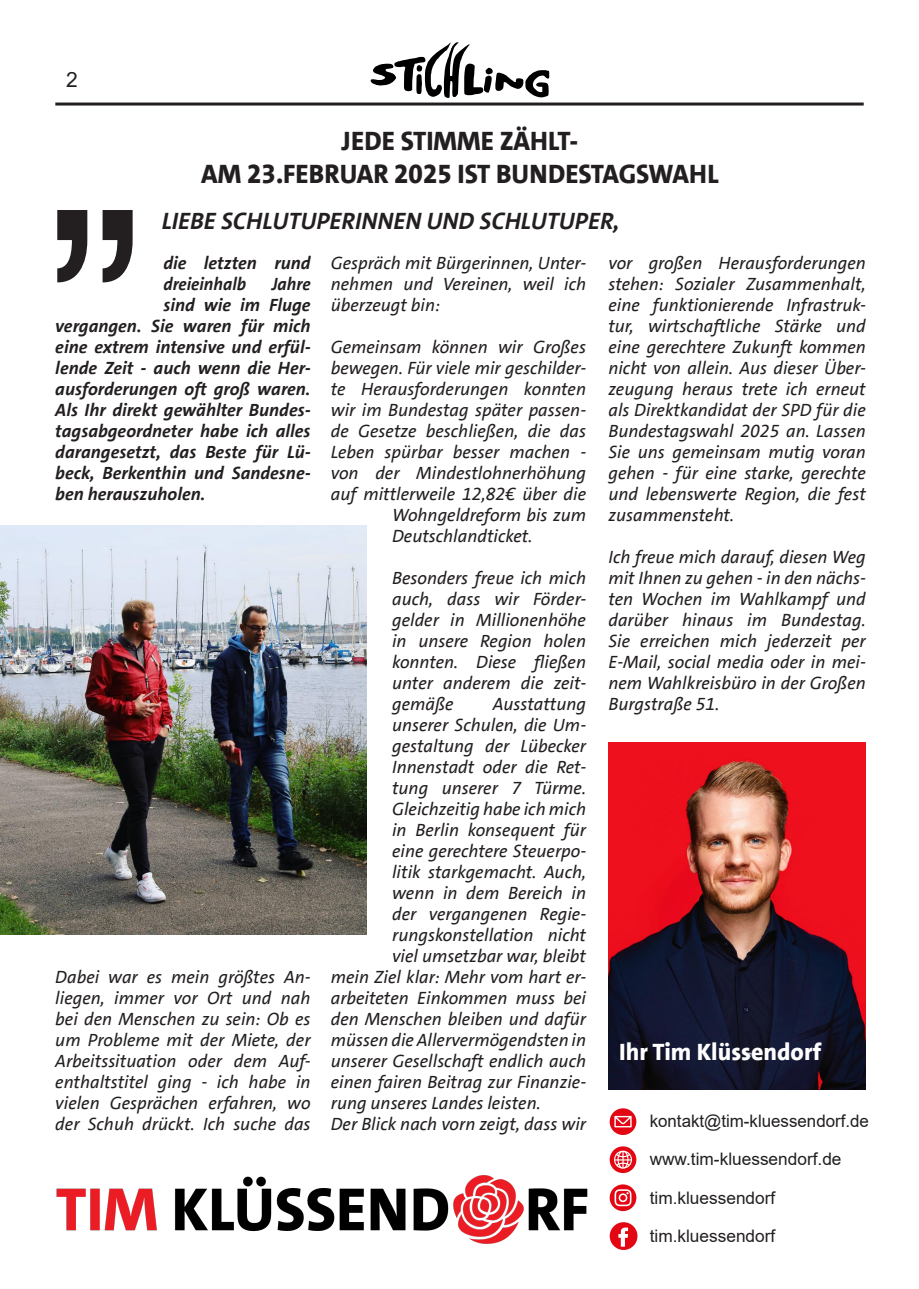
<style>
.page{position:relative;width:919px;height:1289px;background:#fff}
.page>*{position:absolute;margin:0;border:0;box-sizing:border-box;transform-origin:0 0}
.t1{font:300px "Microsoft Sans Serif";color:#231f20}
.t2{font:800 27px "SPD The Sans";color:#231f20}
.t3{font:italic 700 24px "SPD The Sans Versal";color:#231f20}
.t4{font:800 24px "SPD The Sans";color:#fff}
.t5{font:21px "Arial";color:#231f20}
.t6{font:italic 18px/21px "SPD The Sans";color:#231f20;text-align:justify}
.t7{font:italic 700 18px/21px "SPD The Sans";color:#231f20}
.t8{font:italic 700 18px "SPD The Sans";color:#231f20;scale:.95 1}
.t9{font:17.25px "Arial";color:#231f20}
</style>
<div class="page">
<svg style="left:370px;top:42px;width:179px;height:56px"></svg>
<hr style="left:55px;top:102px;width:808px;height:3px;background:#231f20">
<svg style="left:609px;top:1108px;width:27px;height:26px"></svg>
<img style="left:608px;top:742px;width:257px;height:347px">
<svg style="left:609px;top:1184px;width:27px;height:27px"></svg>
<svg style="left:609px;top:1222px;width:28px;height:27px"></svg>
<svg style="left:609px;top:1146px;width:27px;height:26px"></svg>
<img style="left:56px;top:1175px;width:532px;height:69px">
<img style="left:0;top:526px;width:366px;height:408px">
<p class="t5" style="left:66px;top:65px;width:13px">2</p>
<p class="t2" style="left:341px;top:124px;width:238px">JEDE STIMME ZÄHLT-</p>
<p class="t2" style="left:201px;top:156px;width:519px">AM 23.FEBRUAR 2025 IST BUNDESTAGSWAHL</p>
<p class="t1" style="left:36px;top:-61px;width:119px">„</p>
<p class="t3" style="left:162px;top:205px;width:459px">LIEBE SCHLUTUPERINNEN UND SCHLUTUPER,</p>
<p class="t6" style="left:331px;top:252px;width:257px">Gespräch mit Bürgerinnen, Unter&shy;nehmen und Vereinen, weil ich überzeugt bin:</p>
<p class="t6" style="left:331px;top:336px;width:257px">Gemeinsam können wir Großes</p>
<p class="t6" style="left:331px;top:357px;width:257px">bewegen. Für viele mir geschilder-</p>
<p class="t6" style="left:331px;top:378px;width:257px">te Herausforderungen konnten</p>
<p class="t6" style="left:331px;top:399px;width:257px">wir im Bundestag später passen-</p>
<p class="t6" style="left:331px;top:420px;width:257px">de Gesetze beschließen, die das</p>
<p class="t6" style="left:331px;top:441px;width:257px">Leben spürbar besser machen -</p>
<p class="t6" style="left:331px;top:462px;width:257px">von der Mindestlohnerhöhung</p>
<p class="t6" style="left:331px;top:483px;width:257px">auf mittlerweile 12,82€ über die</p>
<p class="t6" style="left:392px;top:504px;width:195px">Wohngeldreform bis zum</p>
<p class="t6" style="left:392px;top:525px;width:142px">Deutschlandticket.</p>
<p class="t6" style="left:392px;top:567px;width:195px">Besonders freue ich mich auch, dass wir Förder&shy;gelder in Millionenhöhe in unsere Region holen konnten. Diese fließen unter anderem die zeit&shy;gemäße</p>
<p class="t6" style="left:608px;top:252px;width:259px">vor großen Herausforderungen stehen: Sozialer Zusammenhalt, eine funktionierende Infrastruk&shy;tur, wirtschaftliche Stärke und eine gerechtere Zukunft kommen nicht von allein. Aus dieser Über&shy;zeugung heraus trete ich erneut als Direktkandidat der SPD für die Bundestagswahl 2025 an. Lassen Sie uns gemeinsam mutig voran gehen - für eine starke, gerechte und lebenswerte Region, die fest zusammensteht.</p>
<p class="t6" style="left:608px;top:546px;width:259px">Ich freue mich darauf, diesen Weg mit Ihnen zu gehen - in den nächs&shy;ten Wochen im Wahlkampf und darüber hinaus im Bundestag.<br>Sie erreichen mich jederzeit per E-Mail, social media oder in mei&shy;nem Wahlkreisbüro in der Großen Burgstraße 51.</p>
<p class="t7" style="left:163px;top:252px;width:149px">die letzten rund dreieinhalb</p>
<p class="t8" style="left:272px;top:272px;width:42px">Jahre</p>
<p class="t7" style="left:163px;top:294px;width:149px">sind wie im Fluge</p>
<p class="t7" style="left:55px;top:315px;width:257px">vergangen. Sie waren für mich</p>
<p class="t7" style="left:55px;top:336px;width:257px">eine extrem intensive und erfül-</p>
<p class="t7" style="left:55px;top:357px;width:257px">lende Zeit - auch wenn die Her-</p>
<p class="t7" style="left:55px;top:378px;width:257px">ausforderungen oft groß waren.</p>
<p class="t7" style="left:55px;top:399px;width:257px">Als Ihr direkt gewählter Bundes-</p>
<p class="t7" style="left:55px;top:420px;width:257px">tagsabgeordneter habe ich alles</p>
<p class="t7" style="left:55px;top:441px;width:257px">darangesetzt, das Beste für Lü-</p>
<p class="t7" style="left:55px;top:462px;width:257px">beck, Berkenthin und Sandesne-</p>
<p class="t7" style="left:55px;top:483px;width:152px">ben herauszuholen.</p>
<p class="t6" style="left:493px;top:693px;width:95px">Ausstattung</p>
<p class="t6" style="left:392px;top:714px;width:195px">unserer Schulen, die Um-</p>
<p class="t6" style="left:392px;top:735px;width:195px">gestaltung der Lübecker</p>
<p class="t6" style="left:392px;top:756px;width:195px">Innenstadt oder die Ret-</p>
<p class="t6" style="left:392px;top:777px;width:195px">tung unserer 7 Türme.</p>
<p class="t6" style="left:392px;top:798px;width:195px">Gleichzeitig habe ich mich</p>
<p class="t6" style="left:392px;top:819px;width:195px">in Berlin konsequent für</p>
<p class="t6" style="left:392px;top:840px;width:195px">eine gerechtere Steuerpo-</p>
<p class="t6" style="left:392px;top:861px;width:195px">litik starkgemacht. Auch,</p>
<p class="t6" style="left:392px;top:882px;width:195px">wenn in dem Bereich in</p>
<p class="t6" style="left:392px;top:903px;width:195px">der vergangenen Regie-</p>
<p class="t6" style="left:392px;top:924px;width:195px">rungskonstellation nicht</p>
<p class="t6" style="left:392px;top:945px;width:195px">viel umsetzbar war, bleibt</p>
<p class="t6" style="left:331px;top:966px;width:257px">mein Ziel klar: Mehr vom hart er-</p>
<p class="t6" style="left:331px;top:987px;width:257px">arbeiteten Einkommen muss bei</p>
<p class="t6" style="left:331px;top:1008px;width:257px">den Menschen bleiben und dafür</p>
<p class="t6" style="left:331px;top:1029px;width:257px">müssen die Allervermögendsten in</p>
<p class="t6" style="left:331px;top:1050px;width:257px">unserer Gesellschaft endlich auch</p>
<p class="t6" style="left:331px;top:1071px;width:257px">einen fairen Beitrag zur Finanzie-</p>
<p class="t6" style="left:331px;top:1092px;width:211px">rung unseres Landes leisten.</p>
<p class="t6" style="left:331px;top:1113px;width:257px">Der Blick nach vorn zeigt, dass wir</p>
<p class="t6" style="left:55px;top:966px;width:257px">Dabei war es mein größtes An&shy;liegen, immer vor Ort und nah bei den Menschen zu sein: Ob es um Probleme mit der Miete, der Arbeitssituation oder dem Auf&shy;enthaltstitel ging - ich habe in vielen Gesprächen erfahren, wo der Schuh drückt. Ich suche das</p>
<p class="t4" style="left:619px;top:1036px;width:204px">Ihr Tim Klüssendorf</p>
<p class="t9" style="left:649px;top:1108px;width:221px">kontakt@tim-kluessendorf.de</p>
<p class="t9" style="left:649px;top:1146px;width:193px">www.tim-kluessendorf.de</p>
<p class="t9" style="left:649px;top:1185px;width:127px">tim.kluessendorf</p>
<p class="t9" style="left:649px;top:1223px;width:127px">tim.kluessendorf</p>
</div>
